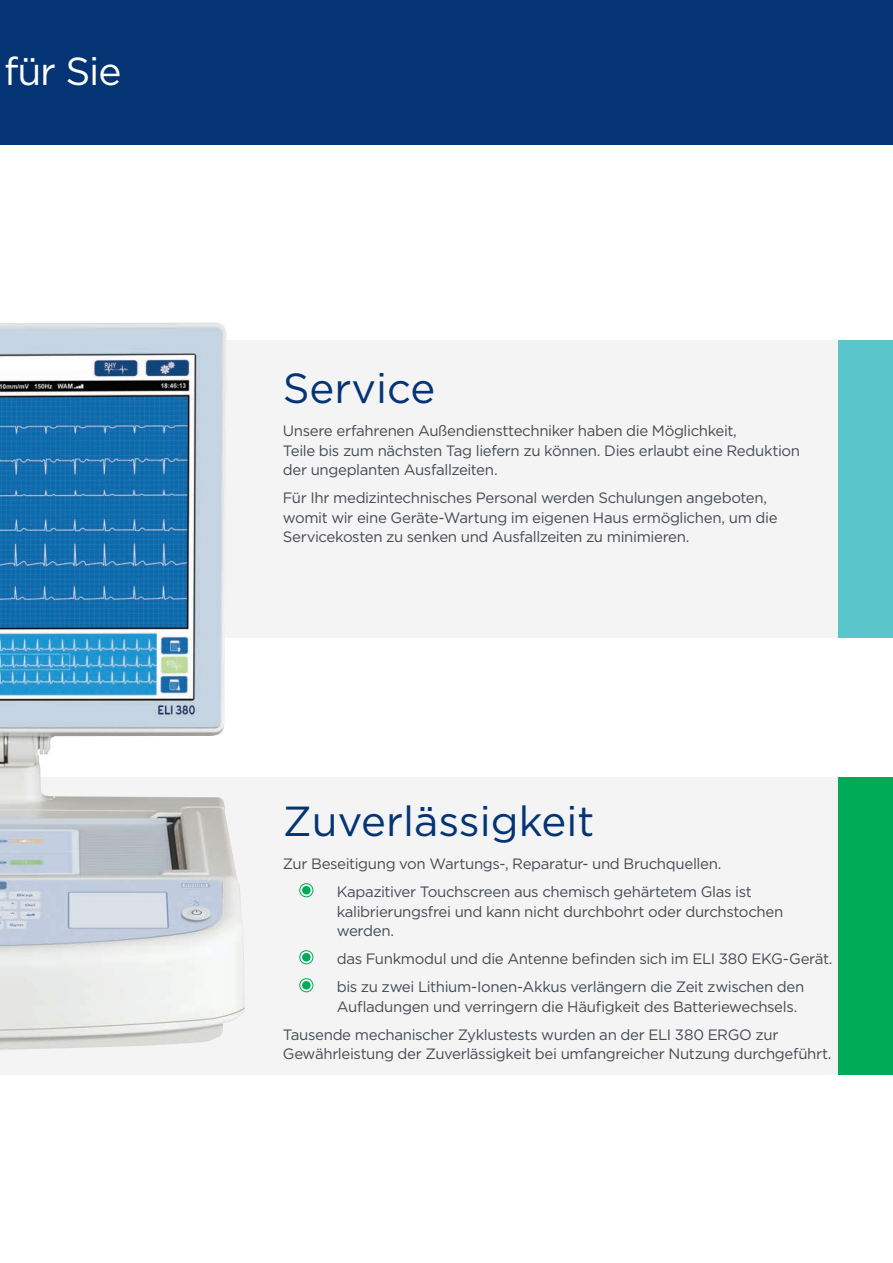
<style>
.page{position:relative;width:893px;height:1263px;background:#fff}
.page>*{position:absolute;margin:0;border:0;box-sizing:border-box;transform-origin:0 0}
.t1{font:42px "Gotham";color:#053474}
.t2{font:39px "Gotham";letter-spacing:-.03em;color:#fff}
.t3{font:15px/19.5px "Gotham";letter-spacing:-.025em;color:#464b54}
</style>
<div class="page">
<div style="left:0;top:0;width:893px;height:145px;background:#053474"></div>
<div style="left:0;top:340px;width:893px;height:298px;background:#f3f4f3"></div>
<div style="left:0;top:777px;width:893px;height:297px;background:#f3f4f3"></div>
<svg style="left:299px;top:883px;width:14px;height:14px"></svg>
<svg style="left:299px;top:950px;width:14px;height:14px"></svg>
<svg style="left:299px;top:978px;width:14px;height:14px"></svg>
<img style="left:0;top:323px;width:245px;height:727px">
<div style="left:839px;top:777px;width:54px;height:297px;background:#00ab57"></div>
<div style="left:839px;top:340px;width:54px;height:297px;background:#5ac6cc"></div>
<h2 class="t2" style="left:4px;top:46px;width:119px">für Sie</h2>
<h1 class="t1" style="left:283px;top:361px;width:154px">Service</h1>
<p class="t3" style="left:283px;top:421px;width:519px">Unsere erfahrenen Außendiensttechniker haben die Möglichkeit,<br>Teile bis zum nächsten Tag liefern zu können. Dies erlaubt eine Reduktion der ungeplanten Ausfallzeiten.</p>
<p class="t3" style="left:283px;top:488px;width:496px">Für Ihr medizintechnisches Personal werden Schulungen angeboten, womit wir eine Geräte-Wartung im eigenen Haus ermöglichen, um die<br>Servicekosten zu senken und Ausfallzeiten zu minimieren.</p>
<h1 class="t1" style="left:283px;top:794px;width:313px">Zuverlässigkeit</h1>
<p class="t3" style="left:337px;top:850px;width:417px;line-height:28px;text-indent:-54px">Zur Beseitigung von Wartungs-, Reparatur- und Bruchquellen.<br>Kapazitiver Touchscreen aus chemisch gehärtetem Glas ist</p>
<p class="t3" style="left:337px;top:901px;width:448px">kalibrierungsfrei und kann nicht durchbohrt oder durchstochen werden.</p>
<p class="t3" style="left:337px;top:945px;width:497px;line-height:28px">das Funkmodul und die Antenne befinden sich im ELI 380 EKG-Gerät. bis zu zwei Lithium-Ionen-Akkus verlängern die Zeit zwischen den</p>
<p class="t3" style="left:283px;top:992px;width:516px;line-height:28px;text-indent:54px">Aufladungen und verringern die Häufigkeit des Batteriewechsels.<br>Tausende mechanischer Zyklustests wurden an der ELI 380 ERGO zur</p>
<p class="t3" style="left:283px;top:1044px;width:550px">Gewährleistung der Zuverlässigkeit bei umfangreicher Nutzung durchgeführt.</p>
</div>
